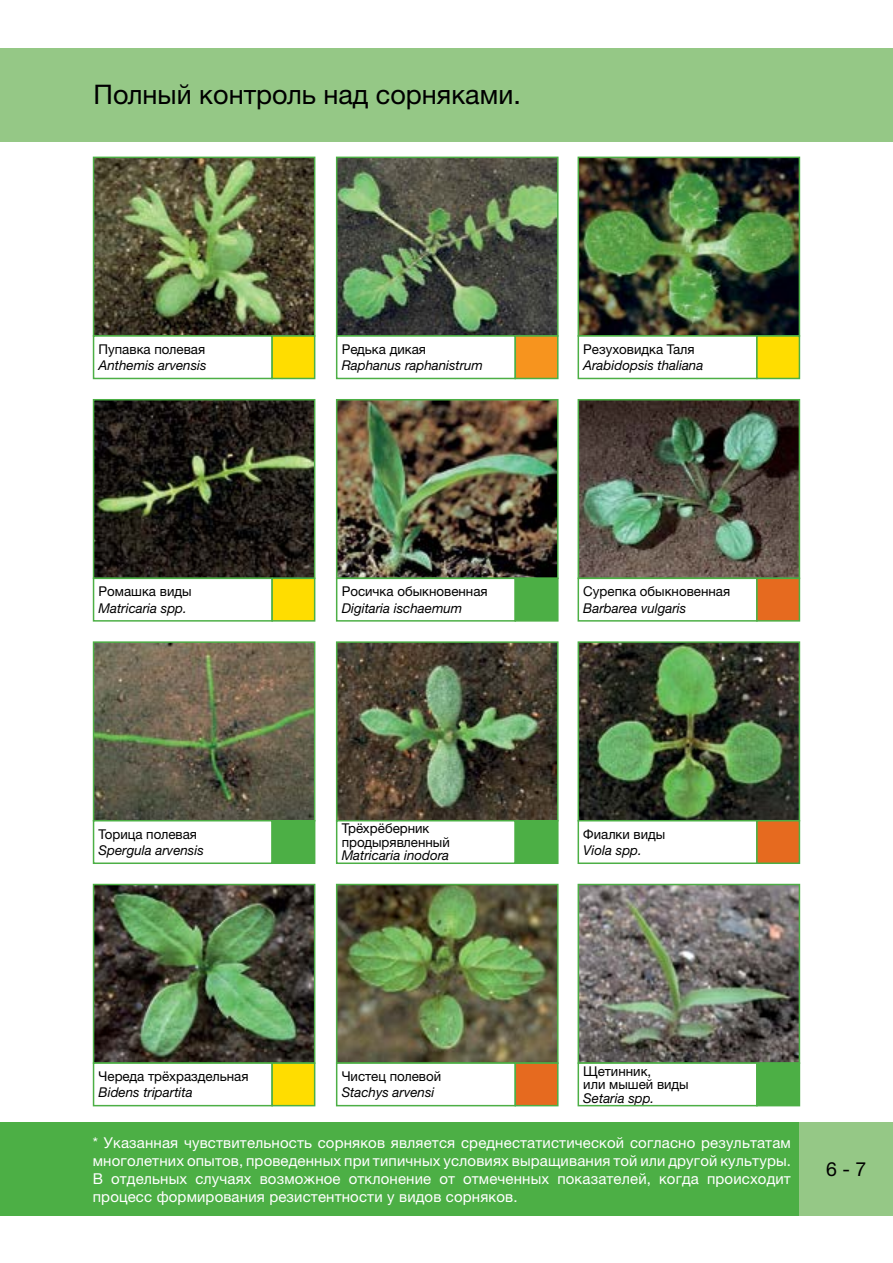
<style>
.page{position:relative;width:893px;height:1263px;background:#fff}
.page>*{position:absolute;margin:0;border:0;box-sizing:border-box;transform-origin:0 0}
.t1{font:27px "Helvetica Neue LTW1 G";color:#000}
.t2{font:19.5px "Helvetica Neue LTW1 G";color:#000}
.t3{font:15px/18px "Helvetica Neue LTW1 G";letter-spacing:.01em;color:#fff;text-align:justify}
.t4{font:13.5px/13.5px "Helvetica Neue LTW1 G";color:#000}
.t5{font:italic 13.5px "Helvetica Neue LTW1 G";color:#000}
</style>
<div class="page">
<div style="left:0;top:1123px;width:799px;height:93px;background:#4caf45"></div>
<div style="left:0;top:48px;width:893px;height:93px;background:#95c886"></div>
<div style="left:799px;top:1123px;width:94px;height:93px;background:#95c886"></div>
<img style="left:96px;top:160px;width:216px;height:174px">
<div style="left:93px;top:157px;width:222px;height:180px;border:2px solid #4caf45"></div>
<img style="left:96px;top:402px;width:216px;height:174px">
<div style="left:93px;top:399px;width:222px;height:180px;border:2px solid #4caf45"></div>
<img style="left:96px;top:644px;width:216px;height:174px">
<div style="left:93px;top:641px;width:222px;height:180px;border:2px solid #4caf45"></div>
<img style="left:96px;top:887px;width:216px;height:174px">
<div style="left:93px;top:884px;width:222px;height:180px;border:2px solid #4caf45"></div>
<img style="left:339px;top:160px;width:217px;height:174px">
<div style="left:336px;top:157px;width:223px;height:180px;border:2px solid #4caf45"></div>
<img style="left:339px;top:402px;width:217px;height:174px">
<div style="left:336px;top:399px;width:223px;height:180px;border:2px solid #4caf45"></div>
<img style="left:339px;top:644px;width:217px;height:174px">
<div style="left:336px;top:641px;width:223px;height:180px;border:2px solid #4caf45"></div>
<img style="left:339px;top:887px;width:217px;height:174px">
<div style="left:336px;top:884px;width:223px;height:180px;border:2px solid #4caf45"></div>
<img style="left:581px;top:160px;width:216px;height:174px">
<div style="left:578px;top:157px;width:222px;height:180px;border:2px solid #4caf45"></div>
<img style="left:581px;top:402px;width:216px;height:174px">
<div style="left:578px;top:399px;width:222px;height:180px;border:2px solid #4caf45"></div>
<img style="left:581px;top:644px;width:216px;height:174px">
<div style="left:578px;top:641px;width:222px;height:180px;border:2px solid #4caf45"></div>
<img style="left:581px;top:887px;width:216px;height:174px">
<div style="left:578px;top:884px;width:222px;height:180px;border:2px solid #4caf45"></div>
<div style="left:93px;top:335px;width:180px;height:44px;border:2px solid #4caf45"></div>
<div style="left:93px;top:578px;width:180px;height:44px;border:2px solid #4caf45"></div>
<div style="left:93px;top:820px;width:180px;height:44px;border:2px solid #4caf45"></div>
<div style="left:93px;top:1062px;width:180px;height:44px;border:2px solid #4caf45"></div>
<div style="left:336px;top:335px;width:180px;height:44px;border:2px solid #4caf45"></div>
<div style="left:336px;top:578px;width:180px;height:44px;border:2px solid #4caf45"></div>
<div style="left:336px;top:820px;width:180px;height:44px;border:2px solid #4caf45"></div>
<div style="left:336px;top:1062px;width:180px;height:44px;border:2px solid #4caf45"></div>
<div style="left:578px;top:335px;width:180px;height:44px;border:2px solid #4caf45"></div>
<div style="left:578px;top:578px;width:180px;height:44px;border:2px solid #4caf45"></div>
<div style="left:578px;top:820px;width:180px;height:44px;border:2px solid #4caf45"></div>
<div style="left:578px;top:1062px;width:180px;height:44px;border:2px solid #4caf45"></div>
<div style="left:271px;top:335px;width:44px;height:44px;background:#fd0;border:2px solid #4caf45"></div>
<div style="left:271px;top:578px;width:44px;height:44px;background:#fd0;border:2px solid #4caf45"></div>
<div style="left:271px;top:820px;width:44px;height:44px;background:#4caf45"></div>
<div style="left:271px;top:1062px;width:44px;height:44px;background:#fd0;border:2px solid #4caf45"></div>
<div style="left:514px;top:335px;width:45px;height:44px;background:#f7941e;border:2px solid #4caf45"></div>
<div style="left:514px;top:578px;width:45px;height:44px;background:#4caf45;border:2px solid #4caf45"></div>
<div style="left:514px;top:820px;width:45px;height:44px;background:#4caf45;border:2px solid #4caf45"></div>
<div style="left:514px;top:1062px;width:45px;height:44px;background:#e66a1f;border:2px solid #4caf45"></div>
<div style="left:756px;top:335px;width:44px;height:44px;background:#fd0;border:2px solid #4caf45"></div>
<div style="left:756px;top:578px;width:44px;height:44px;background:#e66a1f;border:2px solid #4caf45"></div>
<div style="left:756px;top:820px;width:44px;height:44px;background:#e66a1f;border:2px solid #4caf45"></div>
<div style="left:756px;top:1062px;width:44px;height:44px;background:#4caf45"></div>
<h1 class="t1" style="left:94px;top:78px;width:429px">Полный контроль над сорняками.</h1>
<p class="t4" style="left:99px;top:342px;width:108px">Пупавка полевая</p>
<p class="t5" style="left:99px;top:357px;width:109px">Anthemis arvensis</p>
<p class="t4" style="left:342px;top:342px;width:86px">Редька дикая</p>
<p class="t5" style="left:342px;top:357px;width:143px">Raphanus raphanistrum</p>
<p class="t4" style="left:583px;top:342px;width:113px">Резуховидка Таля</p>
<p class="t5" style="left:583px;top:357px;width:122px">Arabidopsis thaliana</p>
<p class="t4" style="left:99px;top:585px;width:95px">Ромашка виды</p>
<p class="t5" style="left:99px;top:599px;width:90px">Matricaria spp.</p>
<p class="t4" style="left:342px;top:585px;width:148px">Росичка обыкновенная</p>
<p class="t5" style="left:342px;top:599px;width:122px">Digitaria ischaemum</p>
<p class="t4" style="left:583px;top:585px;width:148px">Сурепка обыкновенная</p>
<p class="t5" style="left:583px;top:599px;width:105px">Barbarea vulgaris</p>
<p class="t4" style="left:99px;top:827px;width:100px">Торица полевая</p>
<p class="t5" style="left:99px;top:842px;width:107px">Spergula arvensis</p>
<p class="t4" style="left:342px;top:822px;width:110px">Трёхрёберник продырявленный</p>
<p class="t5" style="left:342px;top:847px;width:109px">Matricaria inodora</p>
<p class="t4" style="left:583px;top:827px;width:84px">Фиалки виды</p>
<p class="t5" style="left:583px;top:842px;width:60px">Viola spp.</p>
<p class="t4" style="left:583px;top:1064px;width:107px">Щетинник,<br>или мышей виды</p>
<p class="t5" style="left:583px;top:1089px;width:73px">Setaria spp.</p>
<p class="t3" style="left:93px;top:1133px;width:700px">* Указанная чувствительность сорняков является среднестатистической согласно результатам многолетних опытов, проведенных при типичных условиях выращивания той или другой культуры.<br>В отдельных случаях возможное отклонение от отмеченных показателей, когда происходит процесс формирования резистентности у видов сорняков.</p>
<p class="t4" style="left:342px;top:1069px;width:101px">Чистец полевой</p>
<p class="t5" style="left:342px;top:1084px;width:94px">Stachys arvensi</p>
<p class="t4" style="left:99px;top:1069px;width:151px">Череда трёхраздельная</p>
<p class="t5" style="left:99px;top:1084px;width:96px">Bidens tripartita</p>
<h2 class="t2" style="left:826px;top:1157px;width:42px">6 - 7</h2>
</div>
